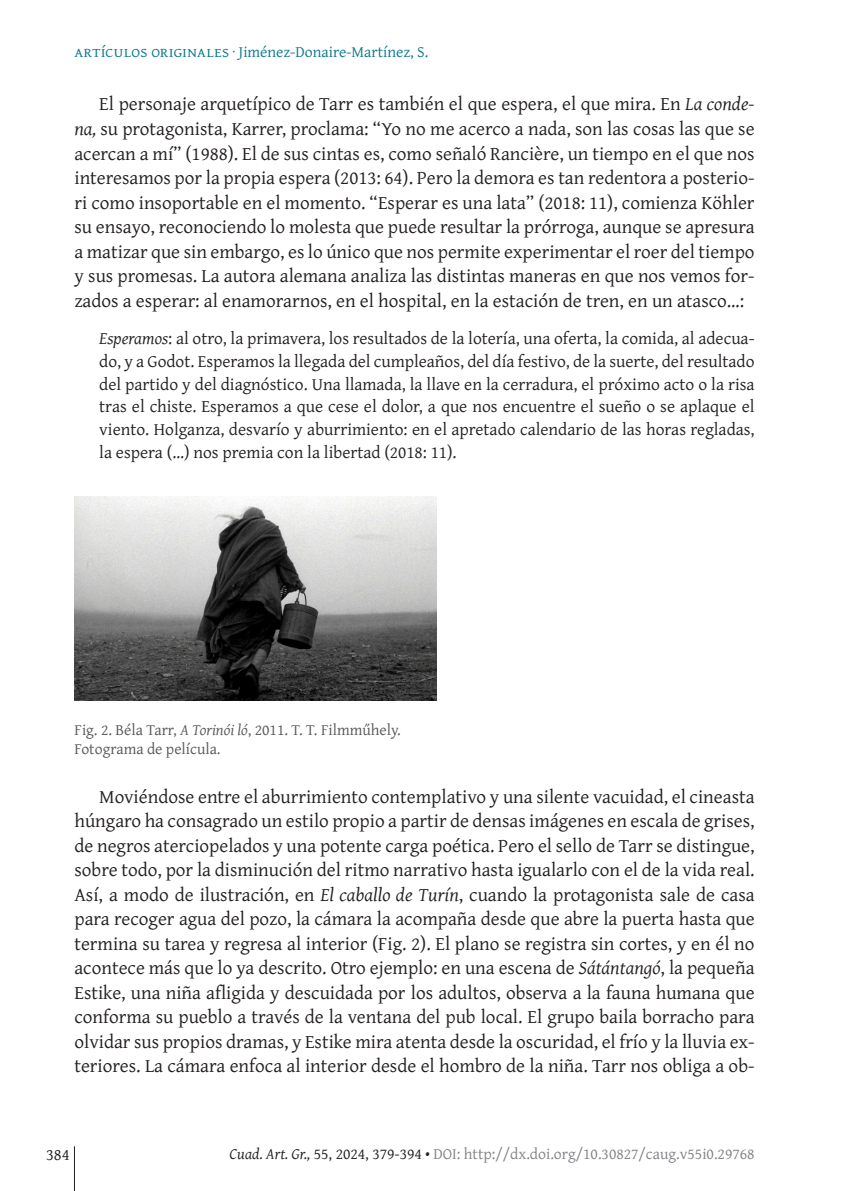
<style>
.page{position:relative;width:844px;height:1191px;background:#fff}
.page>*{position:absolute;margin:0;border:0;box-sizing:border-box;transform-origin:0 0}
.t1{font:19.25px/24.5px "Gentium Plus";color:#231f20;text-align:justify}
.sps_citas_dos{font:17.5px/22.8px "Gentium Plus";color:#231f20;text-align:justify}
.t2{font:16.62px "Gentium Plus";color:#231f20}
.t3{font:15.75px "Gentium Plus";color:#808285}
.sps_figur_titulo{font:15.75px/18.9px "Gentium Plus";color:#57585a}
.t4{font:15.75px "Gentium Plus";letter-spacing:.01em;color:#0d788c}
.s1{font-style:italic}
.s2{font-style:italic;color:#231f20}
.s3{color:#231f20}
</style>
<div class="page">
<hr style="left:74px;top:1146px;width:1px;height:45px;background:#231f20">
<img style="left:74px;top:497px;width:362px;height:203px">
<p class="t4" style="left:74px;top:37px;width:355px">artículos originales · Jiménez-Donaire-Martínez, S.</p>
<p class="t1" style="left:74px;top:90px;width:681px;text-indent:25px">El personaje arquetípico de Tarr es también el que espera, el que mira. En <span class="s1">La conde&shy;na,</span> su protagonista, Karrer, proclama: “Yo no me acerco a nada, son las cosas las que se acercan a mí” (1988). El de sus cintas es, como señaló Rancière, un tiempo en el que nos interesamos por la propia espera (2013: 64). Pero la demora es tan redentora a posterio&shy;ri como insoportable en el momento. “Esperar es una lata” (2018: 11), comienza Köhler su ensayo, reconociendo lo molesta que puede resultar la prórroga, aunque se apresura a matizar que sin embargo, es lo único que nos permite experimentar el roer del tiempo y sus promesas. La autora alemana analiza las distintas maneras en que nos vemos for&shy;zados a esperar: al enamorarnos, en el hospital, en la estación de tren, en un atasco…:</p>
<p class="sps_citas_dos" style="left:99px;top:326px;width:656px"><span class="s1">Esperamos</span>: al otro, la primavera, los resultados de la lotería, una oferta, la comida, al adecua&shy;do, y a Godot. Esperamos la llegada del cumpleaños, del día festivo, de la suerte, del resultado del partido y del diagnóstico. Una llamada, la llave en la cerradura, el próximo acto o la risa tras el chiste. Esperamos a que cese el dolor, a que nos encuentre el sueño o se aplaque el viento. Holganza, desvarío y aburrimiento: en el apretado calendario de las horas regladas, la espera (…) nos premia con la libertad (2018: 11).</p>
<p class="sps_figur_titulo" style="left:74px;top:719px;width:328px">Fig. 2. Béla Tarr, <span class="s1">A Torinói ló</span>, 2011. T. T. Filmműhely.<br>Fotograma de película.</p>
<p class="t1" style="left:74px;top:783px;width:681px;text-indent:25px">Moviéndose entre el aburrimiento contemplativo y una silente vacuidad, el cineasta húngaro ha consagrado un estilo propio a partir de densas imágenes en escala de grises, de negros aterciopelados y una potente carga poética. Pero el sello de Tarr se distingue, sobre todo, por la disminución del ritmo narrativo hasta igualarlo con el de la vida real.<br>Así, a modo de ilustración, en <span class="s1">El caballo de Turín</span>, cuando la protagonista sale de casa para recoger agua del pozo, la cámara la acompaña desde que abre la puerta hasta que termina su tarea y regresa al interior (Fig. 2). El plano se registra sin cortes, y en él no acontece más que lo ya descrito. Otro ejemplo: en una escena de <span class="s1">Sátántangó</span>, la pequeña Estike, una niña afligida y descuidada por los adultos, observa a la fauna humana que conforma su pueblo a través de la ventana del pub local. El grupo baila borracho para olvidar sus propios dramas, y Estike mira atenta desde la oscuridad, el frío y la lluvia ex&shy;teriores. La cámara enfoca al interior desde el hombro de la niña. Tarr nos obliga a ob-</p>
<p class="t2" style="left:46px;top:1138px;width:25px">384</p>
<p class="t3" style="left:229px;top:1138px;width:526px"><span class="s2">Cuad. Art. Gr.,</span> <span class="s3">55, 2024, 379-394 •</span> DOI: http://dx.doi.org/10.30827/caug.v55i0.29768</p>
</div>
